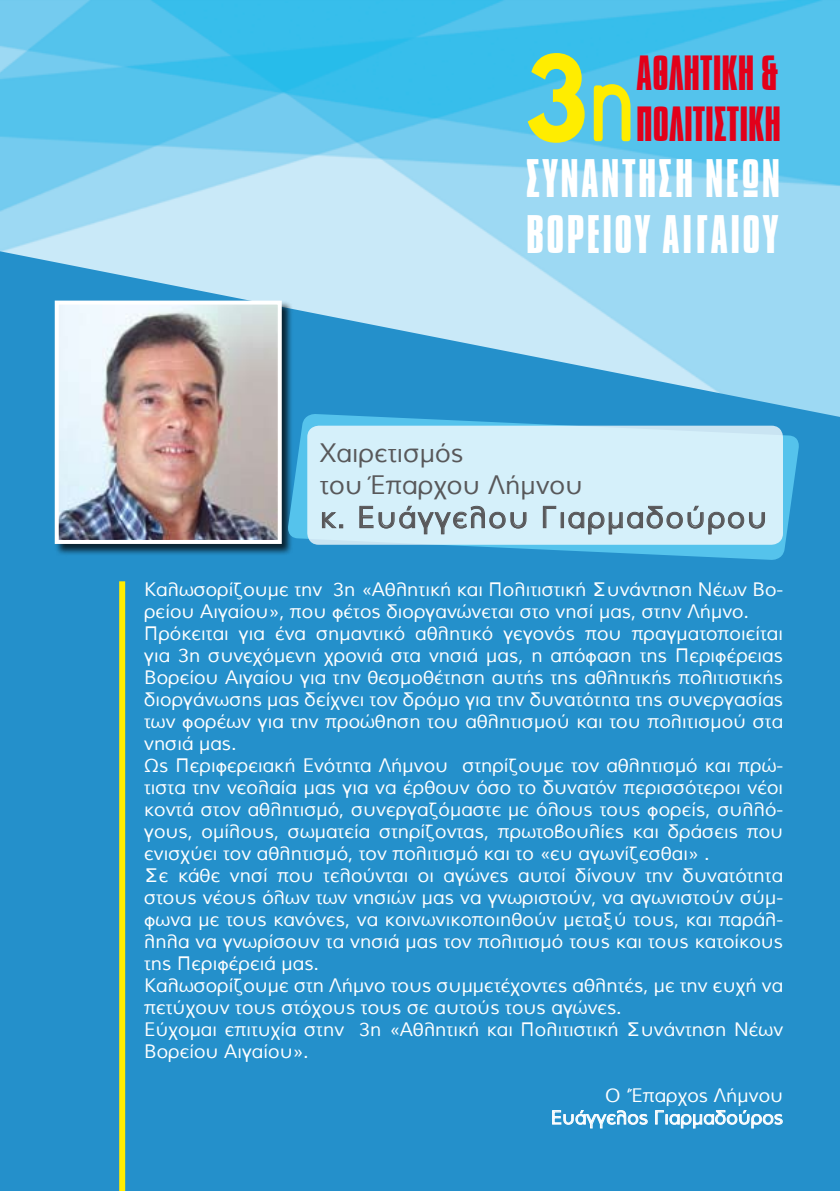
<style>
.page{position:relative;width:840px;height:1191px;background:#fff}
.page>*{position:absolute;margin:0;border:0;box-sizing:border-box;transform-origin:0 0}
.t1{font:700 105px "League Spartan";color:#ffed00;scale:.88 1}
.t2{font:46.6px/56px "Aka Acid GR Compacta";letter-spacing:.05em;color:#fff}
.t3{font:42.4px/51px "Aka Acid GR Compacta";color:#e2001a}
.t4{font:30px "Aka Acid GR Muli";letter-spacing:.05em;color:#58585a}
.t5{font:26px/32px "Aka Acid GR Muli";color:#58585a}
.t6{font:19px/22px "Aka Acid GR Muli";color:#fff}
.s1{font-family:"Aka Acid Sci Fly";font-weight:400;font-size:124px}
</style>
<div class="page">
<div style="left:0;top:417px;width:839px;height:774px;background:#2490cb"></div>
<img style="left:0;top:0;width:839px;height:417px">
<div style="left:54px;top:300px;width:247px;height:263px;background:#000;opacity:.75"></div>
<img style="left:60px;top:305px;width:216px;height:234px">
<div style="left:55px;top:300px;width:226px;height:244px;border:4px solid #fff"></div>
<svg style="left:286px;top:413px;width:513px;height:147px;background:#38a2d5"></svg>
<div style="left:307px;top:426px;width:475px;height:119px;background:#d5f0fa;border-radius:11px"></div>
<svg style="left:322px;top:512px;width:21px;height:16px"></svg>
<svg style="left:359px;top:505px;width:167px;height:30px"></svg>
<svg style="left:542px;top:505px;width:14px;height:23px"></svg>
<div style="left:560px;top:512px;width:3px;height:16px;border:1px solid #58585a"></div>
<svg style="left:568px;top:505px;width:197px;height:30px"></svg>
<svg style="left:551px;top:1109px;width:97px;height:20px;background:#5dacd8"></svg>
<svg style="left:654px;top:1109px;width:129px;height:20px;background:#5cacd8"></svg>
<div style="left:119px;top:581px;width:6px;height:610px;background:#ffed00"></div>
<h1 class="t1" style="left:526px;top:17px;width:127px">3<span class="s1">η</span></h1>
<h3 class="t3" style="left:636px;top:48px;width:146px">ΑΘΛΗΤΙΚΗ &amp;<br>ΠΟΛΙΤΙΣΤΙΚΗ</h3>
<h2 class="t2" style="left:526px;top:151px;width:255px">ΣΥΝΑΝΤΗΣΗ ΝΕΩΝ<br>ΒΟΡΕΙΟΥ ΑΙΓΑΙΟΥ</h2>
<h3 class="t5" style="left:320px;top:436px;width:264px">Χαιρετισμός<br>του Έπαρχου Λήμνου</h3>
<h3 class="t4" style="left:320px;top:499px;width:448px">κ. Ευάγγελου Γιαρμαδούρου</h3>
<p class="t6" style="left:144px;top:578px;width:640px">Καλωσορίζουμε την 3η «Αθλητική και Πολιτιστική Συνάντηση Νέων Βο&shy;ρείου Αιγαίου», που φέτος διοργανώνεται στο νησί μας, στην Λήμνο.<br>Πρόκειται για ένα σημαντικό αθλητικό γεγονός που πραγματοποιείται για 3η συνεχόμενη χρονιά στα νησιά μας, η απόφαση της Περιφέρειας Βορείου Αιγαίου για την θεσμοθέτηση αυτής της αθλητικής πολιτιστικής διοργάνωσης μας δείχνει τον δρόμο για την δυνατότητα της συνεργασίας των φορέων για την προώθηση του αθλητισμού και του πολιτισμού στα νησιά μας.<br>Ως Περιφερειακή Ενότητα Λήμνου στηρίζουμε τον αθλητισμό και πρώ&shy;τιστα την νεολαία μας για να έρθουν όσο το δυνατόν περισσότεροι νέοι κοντά στον αθλητισμό, συνεργαζόμαστε με όλους τους φορείς, συλλό&shy;γους, ομίλους, σωματεία στηρίζοντας, πρωτοβουλίες και δράσεις που ενισχύει τον αθλητισμό, τον πολιτισμό και το «ευ αγωνίζεσθαι» .<br>Σε κάθε νησί που τελούνται οι αγώνες αυτοί δίνουν την δυνατότητα στους νέους όλων των νησιών μας να γνωριστούν, να αγωνιστούν σύμ&shy;φωνα με τους κανόνες, να κοινωνικοποιηθούν μεταξύ τους, και παράλ&shy;ληλα να γνωρίσουν τα νησιά μας τον πολιτισμό τους και τους κατοίκους της Περιφέρειά μας.<br>Καλωσορίζουμε στη Λήμνο τους συμμετέχοντες αθλητές, με την ευχή να πετύχουν τους στόχους τους σε αυτούς τους αγώνες.<br>Εύχομαι επιτυχία στην 3η «Αθλητική και Πολιτιστική Συνάντηση Νέων Βορείου Αιγαίου».</p>
<p class="t6" style="left:550px;top:1084px;width:234px;text-align:right">Ο ‘Έπαρχος Λήμνου<br>Ευάγγελος Γιαρμαδούρος</p>
</div>
